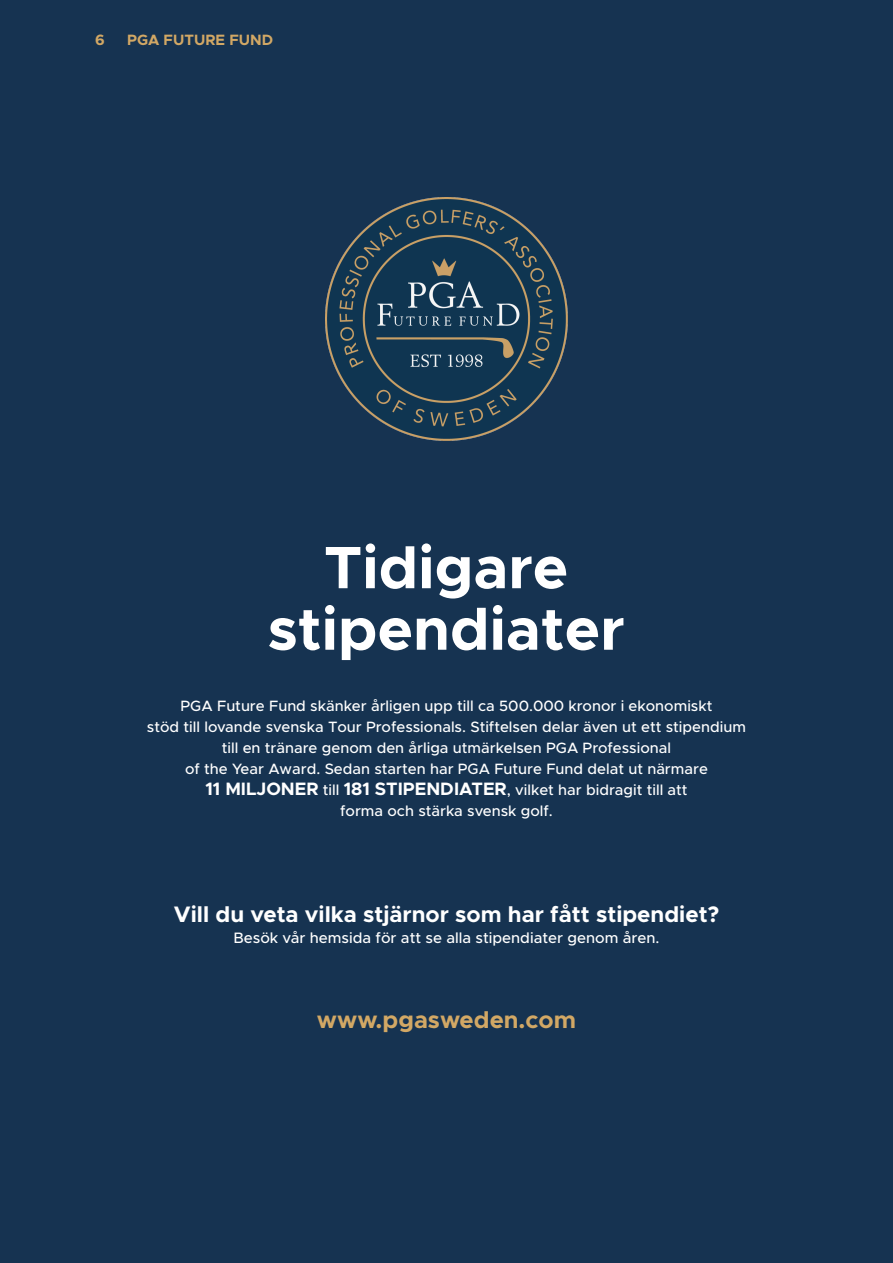
<style>
.page{position:relative;width:893px;height:1263px;background:#163351}
.page>*{position:absolute;margin:0;border:0;box-sizing:border-box;transform-origin:0 0}
.t1{font:700 60px "Metropolis";color:#fff}
.t2{font:700 24px "Metropolis";color:#d2a865}
.t3{font:700 22.5px "Metropolis";color:#fff}
.t4{font:500 15.15px "Metropolis";color:#fff}
.t5{font:500 15px "Metropolis";color:#fff}
.t6{font:700 15px "Metropolis";color:#d2a865}
.s1{font-weight:700;font-size:18px}
</style>
<div class="page">
<img style="left:325px;top:197px;width:243px;height:243px">
<hr style="left:892px;top:1209px;width:1px;height:54px;background:#163351">
<p class="t6" style="left:95px;top:30px;width:11px">6</p>
<p class="t6" style="left:127px;top:30px;width:148px">PGA FUTURE FUND</p>
<p class="t1" style="left:324px;top:529px;width:246px">Tidigare</p>
<p class="t1" style="left:268px;top:591px;width:358px">stipendiater</p>
<p class="t5" style="left:181px;top:696px;width:533px">PGA Future Fund skänker årligen upp till ca 500.000 kronor i ekonomiskt</p>
<p class="t5" style="left:147px;top:717px;width:600px">stöd till lovande svenska Tour Professionals. Stiftelsen delar även ut ett stipendium</p>
<p class="t5" style="left:222px;top:738px;width:451px">till en tränare genom den årliga utmärkelsen PGA Professional</p>
<p class="t5" style="left:185px;top:759px;width:524px">of the Year Award. Sedan starten har PGA Future Fund delat ut närmare</p>
<p class="t5" style="left:205px;top:780px;width:484px"><span class="s1">11 MILJONER</span> till <span class="s1">181 STIPENDIATER</span>, vilket har bidragit till att</p>
<p class="t5" style="left:340px;top:801px;width:214px">forma och stärka svensk golf.</p>
<p class="t3" style="left:174px;top:900px;width:547px">Vill du veta vilka stjärnor som har fått stipendiet?</p>
<p class="t4" style="left:233px;top:928px;width:428px">Besök vår hemsida för att se alla stipendiater genom åren.</p>
<p class="t2" style="left:317px;top:1004px;width:261px">www.pgasweden.com</p>
</div>
